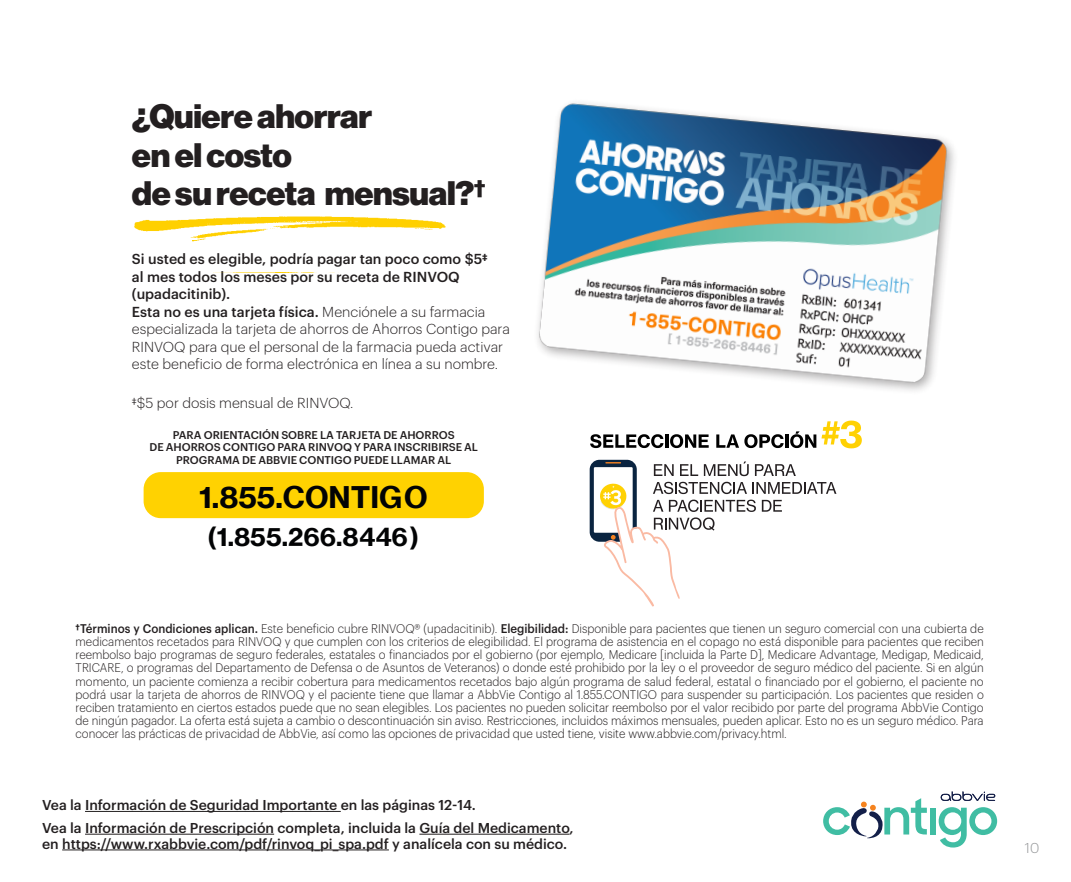
<style>
.page{position:relative;width:1071px;height:882px;background:#fff}
.page>*{position:absolute;margin:0;border:0;box-sizing:border-box;transform-origin:0 0}
.t1{font:900 33.25px/38.5px "Neue Haas Display";letter-spacing:-.01em;color:#231f20}
.t2{font:29.22px "N Haas Grotesk TX Pro 75 Bd";color:#020304}
.t3{font:24.85px "N Haas Grotesk TX Pro 75 Bd";color:#020304}
.t4{font:300 14.17px/17.5px "Graphik";color:#231f20}
.t5{font:500 14px/22.8px "Graphik";color:#231f20}
.t6{font:300 14px "Graphik";color:#949698}
.t7{font:300 12.25px/13.1px "Graphik";color:#231f20;text-align:justify;scale:.93 1}
.t8{font:500 11.03px/12.2px "Graphik";letter-spacing:-.005em;color:#231f20;text-align:center}
.s1{font-weight:500}
</style>
<div class="page">
<img style="left:538px;top:103px;width:417px;height:318px">
<div style="left:144px;top:472px;width:340px;height:46px;background:#ffd201;border-radius:17px"></div>
<div style="left:590px;top:460px;width:47px;height:82px;background:#0a2440;border-radius:10px"></div>
<div style="left:594px;top:467px;width:39px;height:66px;background:#fff"></div>
<svg style="left:605px;top:462px;width:16px;height:2px"></svg>
<svg style="left:654px;top:464px;width:20px;height:12px"></svg>
<svg style="left:680px;top:464px;width:18px;height:12px"></svg>
<svg style="left:704px;top:462px;width:45px;height:14px"></svg>
<svg style="left:755px;top:464px;width:41px;height:12px"></svg>
<svg style="left:598px;top:482px;width:238px;height:125px"></svg>
<svg style="left:590px;top:434px;width:73px;height:14px"></svg>
<hr style="left:665px;top:434px;width:3px;height:14px;background:#000">
<svg style="left:670px;top:434px;width:39px;height:14px"></svg>
<svg style="left:716px;top:434px;width:68px;height:14px"></svg>
<hr style="left:785px;top:434px;width:3px;height:14px;background:#000">
<svg style="left:790px;top:421px;width:72px;height:27px"></svg>
<img style="left:134px;top:216px;width:312px;height:57px">
<svg style="left:941px;top:791px;width:54px;height:10px"></svg>
<div style="left:930px;top:808px;width:6px;height:27px;background:#40bda3"></div>
<svg style="left:939px;top:807px;width:58px;height:41px"></svg>
<svg style="left:823px;top:798px;width:104px;height:40px"></svg>
<hr style="left:85px;top:811px;width:256px;height:1px;background:#231f20">
<hr style="left:85px;top:834px;width:189px;height:1px;background:#231f20">
<hr style="left:419px;top:834px;width:151px;height:1px;background:#231f20">
<hr style="left:62px;top:850px;width:327px;height:1px;background:#231f20">
<h1 class="t1" style="left:132px;top:97px;width:355px">¿Quiere ahorrar<br>en el costo<br>de su receta mensual?<sup>†</sup></h1>
<p class="t4" style="left:132px;top:249px;width:379px"><span class="s1">Si usted es elegible, podría pagar tan poco como $5‡<br>al mes todos los meses por su receta de RINVOQ (upadacitinib).<br>Esta no es una tarjeta física.</span> Menciónele a su farmacia especializada la tarjeta de ahorros de Ahorros Contigo para RINVOQ para que el personal de la farmacia pueda activar este beneficio de forma electrónica en línea a su nombre.</p>
<p class="t4" style="left:132px;top:393px;width:223px">‡$5 por dosis mensual de RINVOQ.</p>
<p class="t8" style="left:150px;top:428px;width:330px">PARA ORIENTACIÓN SOBRE LA TARJETA DE AHORROS<br>DE AHORROS CONTIGO PARA RINVOQ Y PARA INSCRIBIRSE AL<br>PROGRAMA DE ABBVIE CONTIGO PUEDE LLAMAR AL</p>
<h2 class="t2" style="left:199px;top:479px;width:230px">1.855.CONTIGO</h2>
<h3 class="t3" style="left:208px;top:521px;width:213px">(1.855.266.8446)</h3>
<p class="t7" style="left:76px;top:621px;width:978px"><span class="s1">†Términos y Condiciones aplican.</span> Este beneficio cubre RINVOQ® (upadacitinib). <span class="s1">Elegibilidad:</span> Disponible para pacientes que tienen un seguro comercial con una cubierta de medicamentos recetados para RINVOQ y que cumplen con los criterios de elegibilidad. El programa de asistencia en el copago no está disponible para pacientes que reciben reembolso bajo programas de seguro federales, estatales o financiados por el gobierno (por ejemplo, Medicare [incluida la Parte D], Medicare Advantage, Medigap, Medicaid, TRICARE, o programas del Departamento de Defensa o de Asuntos de Veteranos) o donde esté prohibido por la ley o el proveedor de seguro médico del paciente. Si en algún momento, un paciente comienza a recibir cobertura para medicamentos recetados bajo algún programa de salud federal, estatal o financiado por el gobierno, el paciente no podrá usar la tarjeta de ahorros de RINVOQ y el paciente tiene que llamar a AbbVie Contigo al 1.855.CONTIGO para suspender su participación. Los pacientes que residen o reciben tratamiento en ciertos estados puede que no sean elegibles. Los pacientes no pueden solicitar reembolso por el valor recibido por parte del programa AbbVie Contigo de ningún pagador. La oferta está sujeta a cambio o descontinuación sin aviso. Restricciones, incluidos máximos mensuales, pueden aplicar. Esto no es un seguro médico. Para conocer las prácticas de privacidad de AbbVie, así como las opciones de privacidad que usted tiene, visite www.abbvie.com/privacy.html.</p>
<p class="t5" style="left:42px;top:792px;width:533px">Vea la Información de Seguridad Importante en las páginas 12-14.<br>Vea la Información de Prescripción completa, incluida la Guía del Medicamento,</p>
<p class="t5" style="left:42px;top:831px;width:526px">en https://www.rxabbvie.com/pdf/rinvoq_pi_spa.pdf y analícela con su médico.</p>
<p class="t6" style="left:1025px;top:838px;width:16px">10</p>
</div>
